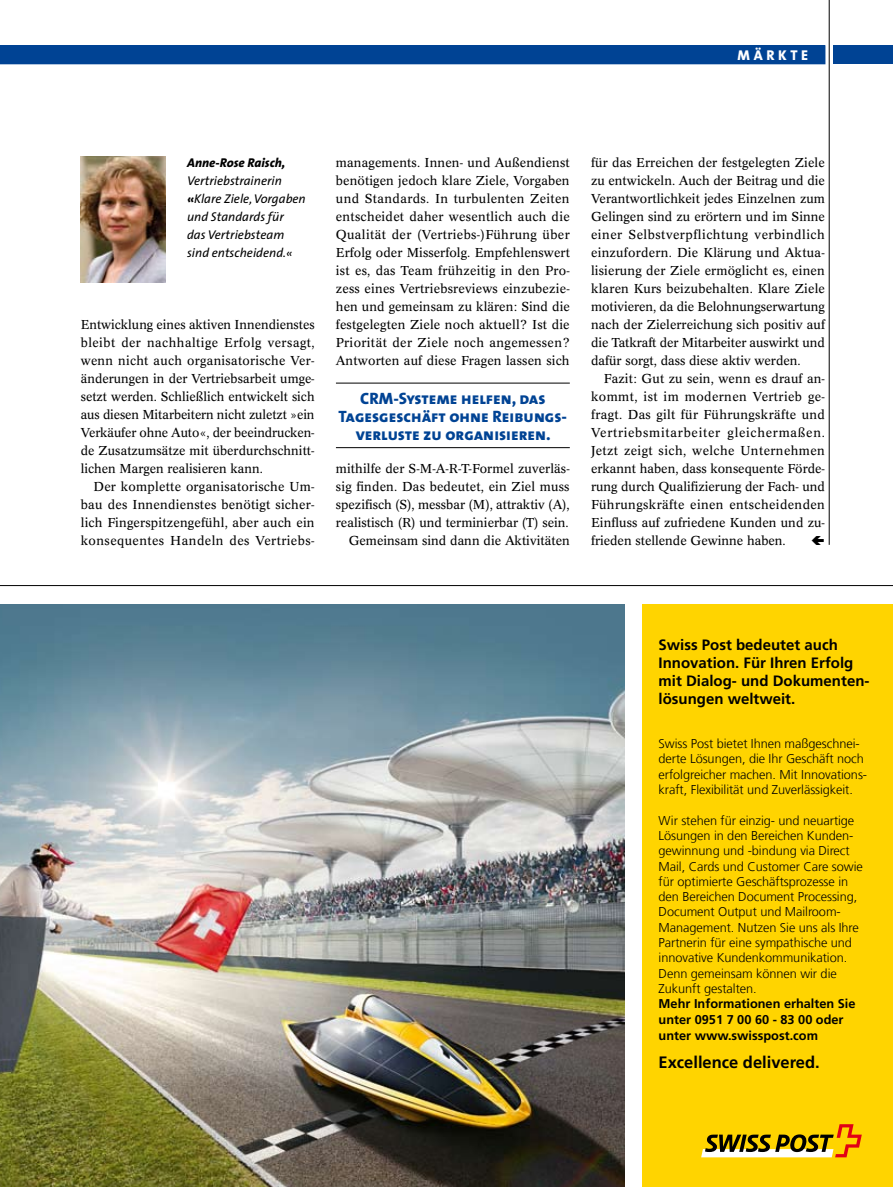
<style>
.page{position:relative;width:893px;height:1187px;background:#fff}
.page>*{position:absolute;margin:0;border:0;box-sizing:border-box;transform-origin:0 0}
.t1{font:16.5px/18px "The Sans Extra Bold Caps";color:#004394;text-align:center}
.t2{font:700 16.5px "Frutiger";color:#000}
.t3{font:700 15px/18px "Frutiger";color:#000}
.t4{font:800 14.25px "The Sans";letter-spacing:.25em;color:#fff}
.t5{font:12.75px/18px "Concorde BE";color:#000;text-align:justify}
.t6{font:300 12.75px/15.3px "Frutiger";letter-spacing:-.005em;color:#000}
.t7{font:italic 12.75px/18px "The Sans";color:#000}
.t8{font:700 12.75px/15.8px "Frutiger";color:#000}
.t9{font:italic 800 12.75px "The Sans";color:#000}
.s1{font-weight:800}
</style>
<div class="page">
<div style="left:0;top:46px;width:825px;height:18px;background:#004394"></div>
<div style="left:833px;top:46px;width:60px;height:18px;background:#004394"></div>
<div style="left:642px;top:604px;width:251px;height:582px;background:#ffd400"></div>
<svg style="left:701px;top:1124px;width:161px;height:33px"></svg>
<img style="left:0;top:604px;width:625px;height:582px">
<hr style="left:0;top:585px;width:893px;height:1px;background:#000">
<img style="left:81px;top:156px;width:85px;height:126px">
<hr style="left:829px;top:0;width:1px;height:545px;background:#000">
<hr style="left:336px;top:383px;width:234px;height:1px;background:#000">
<hr style="left:336px;top:447px;width:234px;height:1px;background:#000">
<p class="t4" style="left:737px;top:46px;width:72px">MÄRKTE</p>
<p class="t9" style="left:187px;top:154px;width:100px">Anne-Rose Raisch,</p>
<p class="t7" style="left:187px;top:171px;width:120px">Vertriebstrainerin <span class="s1">«</span>Klare Ziele, Vorgaben und Standards für<br>das Vertriebsteam sind entscheidend.«</p>
<p class="t5" style="left:81px;top:315px;width:235px">Entwicklung eines aktiven Innendienstes bleibt der nachhaltige Erfolg versagt, wenn nicht auch organisatorische Ver&shy;änderungen in der Vertriebsarbeit umge&shy;setzt werden. Schließlich entwickelt sich aus diesen Mitarbeitern nicht zuletzt »ein Verkäufer ohne Auto«, der beeindrucken&shy;de Zusatzumsätze mit überdurchschnitt&shy;lichen Margen realisieren kann.</p>
<p class="t5" style="left:81px;top:477px;width:235px;text-indent:13px">Der komplette organisatorische Um&shy;bau des Innendienstes benötigt sicher&shy;lich Fingerspitzengefühl, aber auch ein konsequentes Handeln des Vertriebs-</p>
<p class="t5" style="left:336px;top:153px;width:236px">managements. Innen- und Außendienst benötigen jedoch klare Ziele, Vorgaben und Standards. In turbulenten Zeiten entscheidet daher wesentlich auch die Qualität der (Vertriebs-)Führung über Erfolg oder Misserfolg. Empfehlenswert ist es, das Team frühzeitig in den Pro&shy;zess eines Vertriebsreviews einzubezie&shy;hen und gemeinsam zu klären: Sind die festgelegten Ziele noch aktuell? Ist die Priorität der Ziele noch angemessen?<br>Antworten auf diese Fragen lassen sich</p>
<p class="t1" style="left:339px;top:389px;width:230px">CRM-Systeme helfen, das<br>Tagesgeschäft ohne Reibungs&shy;verluste zu organisieren.</p>
<p class="t5" style="left:336px;top:459px;width:235px;text-align:right">mithilfe der S-M-A-R-T-Formel zuverläs&shy;sig finden. Das bedeutet, ein Ziel muss spezifisch (S), messbar (M), attraktiv (A), realistisch (R) und terminierbar (T) sein.<br>Gemeinsam sind dann die Aktivitäten</p>
<p class="t5" style="left:591px;top:153px;width:235px">für das Erreichen der festgelegten Ziele zu entwickeln. Auch der Beitrag und die Verantwortlichkeit jedes Einzelnen zum Gelingen sind zu erörtern und im Sinne einer Selbstverpflichtung verbindlich einzufordern. Die Klärung und Aktua&shy;lisierung der Ziele ermöglicht es, einen klaren Kurs beizubehalten. Klare Ziele motivieren, da die Belohnungserwartung nach der Zielerreichung sich positiv auf die Tatkraft der Mitarbeiter auswirkt und dafür sorgt, dass diese aktiv werden.</p>
<p class="t5" style="left:591px;top:369px;width:235px;text-indent:13px">Fazit: Gut zu sein, wenn es drauf an&shy;kommt, ist im modernen Vertrieb ge&shy;fragt. Das gilt für Führungskräfte und Vertriebsmitarbeiter gleichermaßen.<br>Jetzt zeigt sich, welche Unternehmen erkannt haben, dass konsequente Förde&shy;rung durch Qualifizierung der Fach- und Führungskräfte einen entscheidenden Einfluss auf zufriedene Kunden und zu&shy;frieden stellende Gewinne haben.</p>
<p class="t3" style="left:659px;top:635px;width:212px">Swiss Post bedeutet auch<br>Innovation. Für Ihren Erfolg mit Dialog- und Dokumenten&shy;lösungen weltweit.</p>
<p class="t6" style="left:659px;top:736px;width:210px">Swiss Post bietet Ihnen maßgeschnei&shy;derte Lösungen, die Ihr Geschäft noch erfolgreicher machen. Mit Innovations&shy;kraft, Flexibilität und Zuverlässigkeit.</p>
<p class="t6" style="left:659px;top:812px;width:206px">Wir stehen für einzig- und neuartige Lösungen in den Bereichen Kunden&shy;gewinnung und -bindung via Direct Mail, Cards und Customer Care sowie für optimierte Geschäftsprozesse in den Bereichen Document Processing, Document Output und Mailroom-Management. Nutzen Sie uns als Ihre Partnerin für eine sympathische und innovative Kundenkommunikation.<br>Denn gemeinsam können wir die Zukunft gestalten.</p>
<p class="t8" style="left:659px;top:995px;width:198px">Mehr Informationen erhalten Sie unter 0951 7 00 60 - 83 00 oder unter www.swisspost.com</p>
<p class="t2" style="left:659px;top:1052px;width:163px">Excellence delivered.</p>
</div>
